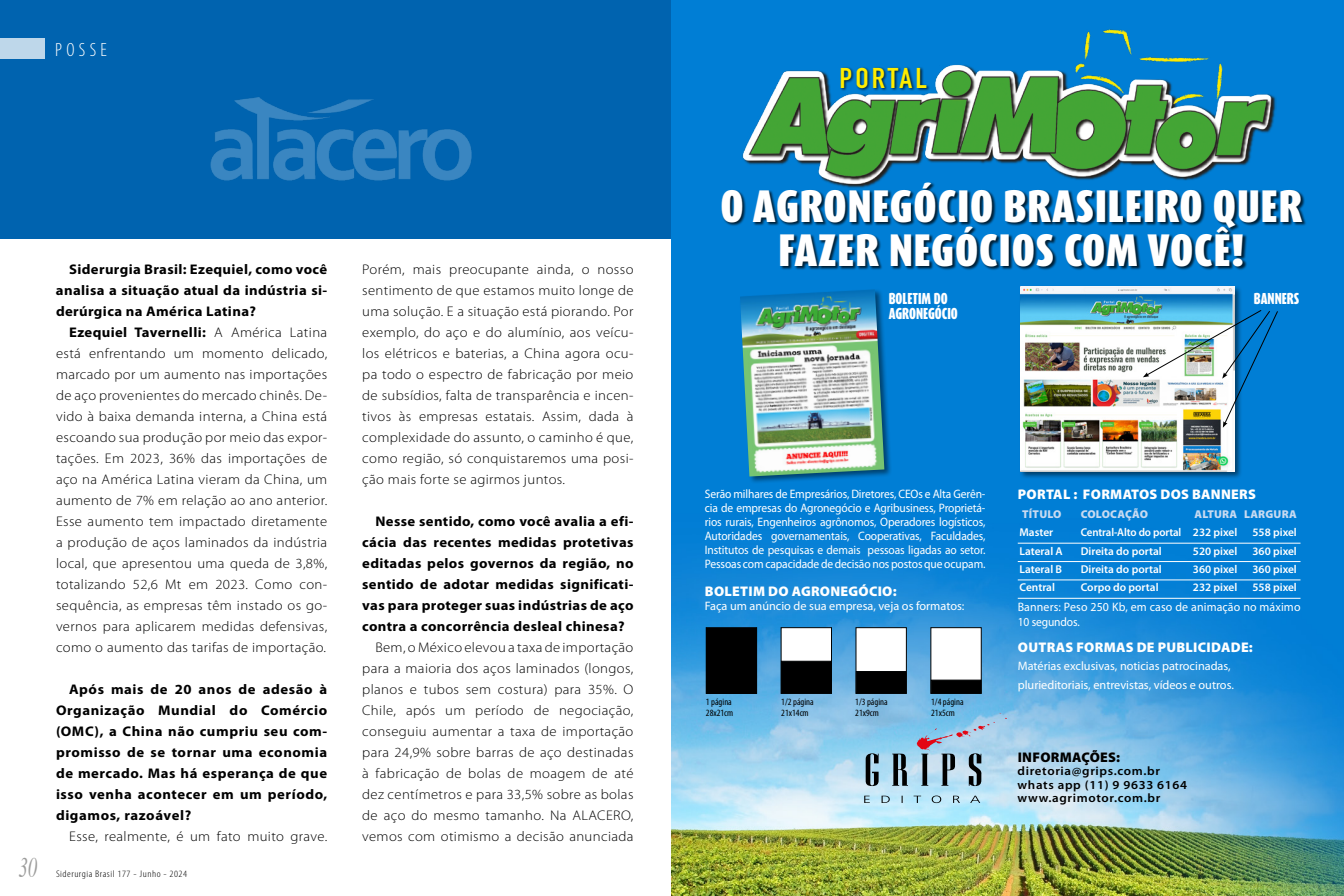
<style>
.page{position:relative;width:1344px;height:896px;background:#fff}
.page>*{position:absolute;margin:0;border:0;box-sizing:border-box;transform-origin:0 0}
.t1{font:900 37.62px/43.8px "Dax Compact Pro";letter-spacing:.02em;color:#fff;text-align:center;scale:1.17 1}
.t2{font:700 28.18px "DIN Condensed";letter-spacing:.1em;color:#ffed00;scale:1.11 1}
.t3{font:italic 28px "Times";color:#9d9d9c;scale:.65 1}
.t4{font:300 condensed 19.25px "Myriad Pro";letter-spacing:.22em;color:#fff}
.t5{font:300 14px/21px "Myriad Pro";letter-spacing:.025em;color:#000;text-align:justify;scale:1.05 1}
.t6{font:700 14px/21px "Myriad Pro";letter-spacing:.025em;color:#000;text-align:justify;scale:1.05 1}
.t7{font:900 14px "Myriad Pro";letter-spacing:.02em;color:#fff}
.t8{font:900 14px "Myriad Pro";letter-spacing:.02em;color:#000}
.t9{font:900 13.12px "Dax Compact Pro";color:#fff}
.t10{font:12.25px/14px "Myriad Pro";color:#fff;text-align:justify;scale:.94 1}
.t11{font:12.25px/14.9px "Myriad Pro";color:#fff}
.t12{font:600 12.25px/13.1px "Myriad Pro";letter-spacing:.05em;color:#000;scale:1.06 1}
.t13{font:600 11.38px "Myriad Pro";color:#fff}
.t14{font:900 11.38px "Myriad Pro";letter-spacing:.02em;color:#c7daf1}
.t15{font:600 11.38px "Myriad Pro";color:#fff;scale:.96 1}
.t16{font:condensed 9.62px/10.5px "Myriad Pro";color:#000}
.t17{font:300 condensed 9.62px "Myriad Pro";letter-spacing:.05em;color:#000;scale:1.15 1}
.s1{font-weight:700}
</style>
<div class="page">
<div style="left:0;top:0;width:1344px;height:238px;background:#0063af"></div>
<div style="left:0;top:38px;width:45px;height:21px;background:#bed7ea"></div>
<img style="left:210px;top:97px;width:262px;height:84px">
<img style="left:671px;top:0;width:673px;height:896px">
<hr style="left:1018px;top:543px;width:283px;height:1px;background:#fff">
<hr style="left:1018px;top:561px;width:283px;height:1px;background:#fff">
<hr style="left:1018px;top:579px;width:283px;height:1px;background:#fff">
<hr style="left:1018px;top:598px;width:283px;height:1px;background:#fff">
<div style="left:856px;top:627px;width:51px;height:67px;background:#fff;border:1px solid #000203"></div>
<div style="left:856px;top:671px;width:50px;height:23px;background:#000"></div>
<div style="left:931px;top:627px;width:51px;height:67px;background:#fff;border:1px solid #000203"></div>
<div style="left:931px;top:680px;width:50px;height:14px;background:#000;border:1px solid #000203"></div>
<div style="left:781px;top:627px;width:51px;height:67px;background:#fff;border:1px solid #000203"></div>
<div style="left:781px;top:661px;width:51px;height:33px;background:#000;border:1px solid #000203"></div>
<div style="left:706px;top:628px;width:51px;height:65px;background:#000"></div>
<div style="left:706px;top:627px;width:51px;height:67px;border:1px solid #000203"></div>
<svg style="left:864px;top:796px;width:116px;height:7px"></svg>
<svg style="left:866px;top:753px;width:13px;height:33px"></svg>
<svg style="left:892px;top:754px;width:16px;height:32px"></svg>
<svg style="left:916px;top:713px;width:91px;height:73px;background:#97b7cf"></svg>
<div style="left:1019px;top:285px;width:224px;height:195px;background:#000;opacity:.52"></div>
<img style="left:1020px;top:286px;width:214px;height:186px">
<img style="left:742px;top:30px;width:535px;height:152px">
<div style="left:721px;top:182px;width:586px;height:89px;background:#000;opacity:.75"></div>
<div style="left:739px;top:289px;width:153px;height:196px;background:#000;opacity:.48"></div>
<img style="left:740px;top:289px;width:144px;height:188px">
<img style="left:1143px;top:309px;width:136px;height:119px">
<h3 class="t4" style="left:55px;top:39px;width:53px">POSSE</h3>
<h3 class="t3" style="left:19px;top:844px;width:29px">30</h3>
<p class="t6" style="left:56px;top:259px;width:260px;text-indent:13px">Siderurgia Brasil: Ezequiel, como você analisa a situação atual da indústria si&shy;derúrgica na América Latina?</p>
<p class="t5" style="left:56px;top:322px;width:260px;text-indent:13px"><span class="s1">Ezequiel Tavernelli:</span> A América Latina está enfrentando um momento delicado, marcado por um aumento nas importações de aço provenientes do mercado chinês. De&shy;vido à baixa demanda interna, a China está escoando sua produção por meio das expor&shy;tações. Em 2023, 36% das importações de aço na América Latina vieram da China, um aumento de 7% em relação ao ano anterior.<br>Esse aumento tem impactado diretamente a produção de aços laminados da indústria local, que apresentou uma queda de 3,8%, totalizando 52,6 Mt em 2023. Como con&shy;sequência, as empresas têm instado os go&shy;vernos para aplicarem medidas defensivas, como o aumento das tarifas de importação.</p>
<p class="t6" style="left:56px;top:679px;width:260px;text-indent:13px">Após mais de 20 anos de adesão à Organização Mundial do Comércio (OMC), a China não cumpriu seu com&shy;promisso de se tornar uma economia de mercado. Mas há esperança de que isso venha acontecer em um período, digamos, razoável?</p>
<p class="t5" style="left:69px;top:826px;width:247px">Esse, realmente, é um fato muito grave.</p>
<p class="t17" style="left:56px;top:869px;width:116px">Siderurgia Brasil 177 - Junho - 2024</p>
<p class="t5" style="left:362px;top:259px;width:260px">Porém, mais preocupante ainda, o nosso sentimento de que estamos muito longe de uma solução. E a situação está piorando. Por exemplo, do aço e do alumínio, aos veícu&shy;los elétricos e baterias, a China agora ocu&shy;pa todo o espectro de fabricação por meio de subsídios, falta de transparência e incen&shy;tivos às empresas estatais. Assim, dada à complexidade do assunto, o caminho é que, como região, só conquistaremos uma posi&shy;ção mais forte se agirmos juntos.</p>
<p class="t6" style="left:362px;top:511px;width:260px;text-indent:13px">Nesse sentido, como você avalia a efi&shy;cácia das recentes medidas protetivas editadas pelos governos da região, no sentido de adotar medidas significati&shy;vas para proteger suas indústrias de aço contra a concorrência desleal chinesa?</p>
<p class="t5" style="left:362px;top:637px;width:260px;text-indent:13px">Bem, o México elevou a taxa de importação para a maioria dos aços laminados (longos, planos e tubos sem costura) para 35%. O Chile, após um período de negociação, conseguiu aumentar a taxa de importação para 24,9% sobre barras de aço destinadas à fabricação de bolas de moagem de até dez centímetros e para 33,5% sobre as bolas de aço do mesmo tamanho. Na ALACERO, vemos com otimismo a decisão anunciada</p>
<h2 class="t2" style="left:840px;top:59px;width:80px">PORTAL</h2>
<h1 class="t1" style="left:720px;top:184px;width:499px">O AGRONEGÓCIO BRASILEIRO QUER<br>FAZER NEGÓCIOS COM VOCÊ!</h1>
<p class="t9" style="left:889px;top:289px;width:60px">BOLETIM DO</p>
<p class="t9" style="left:1254px;top:290px;width:47px">BANNERS</p>
<p class="t9" style="left:889px;top:305px;width:71px">AGRONEGÓCIO</p>
<p class="t10" style="left:705px;top:487px;width:300px">Serão milhares de Empresários, Diretores, CEOs e Alta Gerên&shy;cia de empresas do Agronegócio e Agribusiness, Proprietá&shy;rios rurais, Engenheiros agrônomos, Operadores logísticos, Autoridades governamentais, Cooperativas, Faculdades, Institutos de pesquisas e demais pessoas ligadas ao setor.<br>Pessoas com capacidade de decisão nos postos que ocupam.</p>
<p class="t7" style="left:705px;top:583px;width:193px">BOLETIM DO AGRONEGÓCIO:</p>
<p class="t11" style="left:705px;top:599px;width:261px">Faça um anúncio de sua empresa, veja os formatos:</p>
<p class="t16" style="left:706px;top:697px;width:29px">1 página<br>28x21cm</p>
<p class="t16" style="left:781px;top:697px;width:34px">1/2 página<br>21x14cm</p>
<p class="t16" style="left:855px;top:697px;width:34px">1/3 página<br>21x9cm</p>
<p class="t16" style="left:931px;top:697px;width:34px">1/4 página<br>21x5cm</p>
<p class="t7" style="left:1018px;top:487px;width:240px">PORTAL : FORMATOS DOS BANNERS</p>
<p class="t14" style="left:1022px;top:508px;width:41px">TÍTULO</p>
<p class="t14" style="left:1081px;top:508px;width:69px">COLOCAÇÃO</p>
<p class="t14" style="left:1194px;top:508px;width:104px">ALTURA LARGURA</p>
<p class="t13" style="left:1020px;top:526px;width:35px">Master</p>
<p class="t15" style="left:1081px;top:526px;width:165px">Central-Alto do portal 232 pixel</p>
<p class="t13" style="left:1252px;top:526px;width:46px">558 pixel</p>
<p class="t13" style="left:1020px;top:544px;width:45px">Lateral A</p>
<p class="t13" style="left:1081px;top:544px;width:82px">Direita do portal</p>
<p class="t13" style="left:1193px;top:544px;width:46px">520 pixel</p>
<p class="t13" style="left:1252px;top:544px;width:46px">360 pixel</p>
<p class="t13" style="left:1020px;top:563px;width:44px">Lateral B</p>
<p class="t13" style="left:1081px;top:563px;width:82px">Direita do portal</p>
<p class="t13" style="left:1193px;top:563px;width:46px">360 pixel</p>
<p class="t13" style="left:1252px;top:563px;width:46px">360 pixel</p>
<p class="t13" style="left:1020px;top:581px;width:37px">Central</p>
<p class="t13" style="left:1081px;top:581px;width:79px">Corpo do portal</p>
<p class="t13" style="left:1193px;top:581px;width:46px">232 pixel</p>
<p class="t13" style="left:1252px;top:581px;width:46px">558 pixel</p>
<p class="t11" style="left:1018px;top:600px;width:284px">Banners: Peso 250 Kb, em caso de animação no máximo<br>10 segundos.</p>
<p class="t7" style="left:1018px;top:639px;width:236px">OUTRAS FORMAS DE PUBLICIDADE:</p>
<p class="t11" style="left:1018px;top:657px;width:218px;line-height:18.4px">Matérias exclusivas, noticias patrocinadas, plurieditoriais, entrevistas, vídeos e outros.</p>
<p class="t8" style="left:1018px;top:750px;width:104px">INFORMAÇÕES:</p>
<p class="t12" style="left:1018px;top:765px;width:161px">diretoria@grips.com.br whats app (11) 9 9633 6164 www.agrimotor.com.br</p>
</div>
